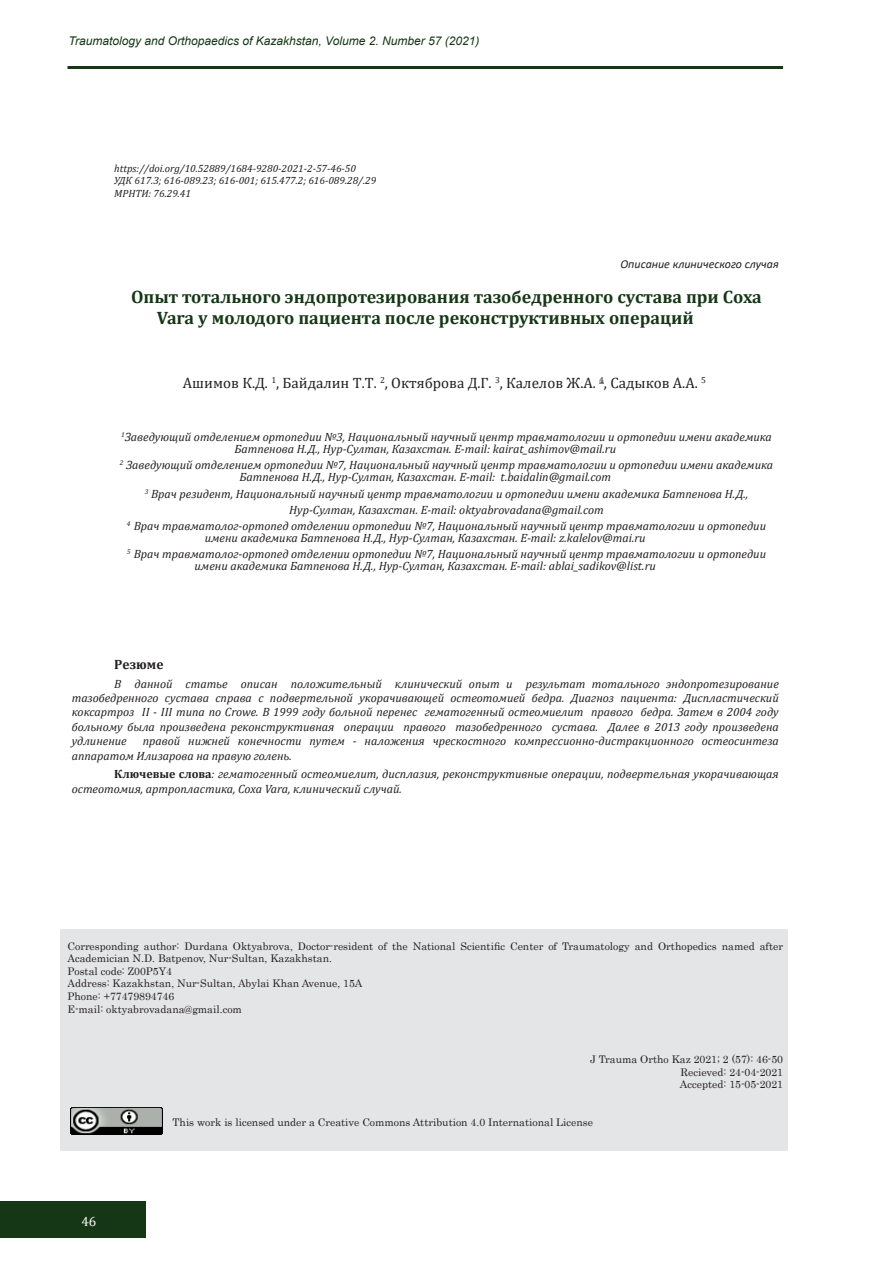
<style>
.page{position:relative;width:893px;height:1263px;background:#fff}
.page>*{position:absolute;margin:0;border:0;box-sizing:border-box;transform-origin:0 0}
.Название_статьи{font:700 18px/21.6px "Cambria";color:#153716}
.ФИО_авторов{font:15px "Cambria";color:#231f20}
.Резюме{font:700 13.5px "Cambria";color:#231f20}
.t1{font:13.5px "Cambria";color:#fff}
.должность{font:italic 12px/12px "Cambria";color:#231f20}
.текст_абстракта{font:italic 12px/14.4px "Cambria";color:#231f20}
.t2{font:italic 12px "Arial";color:#153716}
.Вид_статьи{font:italic 12px "Calibri";color:#231f20}
.корресп{font:10.5px/12.6px "Century";color:#231f20}
.МРНТИ{font:italic 10.5px "Cambria";color:#231f20}
.s1{font-weight:700;font-style:normal}
</style>
<div class="page">
<div style="left:0;top:1202px;width:146px;height:36px;background:#153716"></div>
<hr style="left:68px;top:66px;width:715px;height:3px;background:#153716">
<div style="left:61px;top:929px;width:727px;height:221px;background:#e4e5e7"></div>
<img style="left:70px;top:1107px;width:92px;height:27px">
<p class="t2" style="left:69px;top:33px;width:412px">Traumatology and Orthopаedics of Kazakhstan, Volume 2. Number 57 (2021)</p>
<p class="МРНТИ" style="left:114px;top:160px;width:243px">https://doi.org/10.52889/1684-9280-2021-2-57-46-50</p>
<p class="МРНТИ" style="left:114px;top:173px;width:263px">УДК 617.3; 616-089.23; 616-001; 615.477.2; 616-089.28/.29</p>
<p class="МРНТИ" style="left:114px;top:186px;width:78px">МРНТИ: 76.29.41</p>
<p class="Вид_статьи" style="left:620px;top:256px;width:160px">Описание клинического случая</p>
<p class="Название_статьи" style="left:157px;top:285px;width:607px;text-indent:-26px">Опыт тотального эндопротезирования тазобедренного сустава при Coxa<br>Vara у молодого пациента после реконструктивных операций</p>
<p class="ФИО_авторов" style="left:183px;top:374px;width:524px">Ашимов К.Д. <sup>1</sup>, Байдалин Т.Т. <sup>2</sup>, Октяброва Д.Г. <sup>3</sup>, Калелов Ж.А. <sup>4</sup>, Садыков А.А. <sup>5</sup></p>
<p class="должность" style="left:234px;top:430px;width:539px;text-indent:-113px"><sup>1</sup>Заведующий отделением ортопедии №3, Национальный научный центр травматологии и ортопедии имени академика<br>Батпенова Н.Д., Нур-Султан, Казахстан. E-mail: kairat_ashimov@mail.ru</p>
<p class="должность" style="left:239px;top:459px;width:535px;text-indent:-120px"><sup>2</sup> Заведующий отделением ортопедии №7, Национальный научный центр травматологии и ортопедии имени академика<br>Батпенова Н.Д., Нур-Султан, Казахстан. E-mail: t.baidalin@gmail.com</p>
<p class="должность" style="left:145px;top:487px;width:605px"><sup>3</sup> Врач резидент, Национальный научный центр травматологии и ортопедии имени академика Батпенова Н.Д.,</p>
<p class="должность" style="left:289px;top:503px;width:316px">Нур-Султан, Казахстан. E-mail: oktyabrovadana@gmail.com</p>
<p class="должность" style="left:205px;top:519px;width:563px;text-indent:-78px"><sup>4</sup> Врач травматолог-ортопед отделении ортопедии №7, Национальный научный центр травматологии и ортопедии имени академика Батпенова Н.Д., Нур-Султан, Казахстан. E-mail: z.kalelov@mai.ru</p>
<p class="должность" style="left:195px;top:548px;width:573px;text-indent:-68px"><sup>5</sup> Врач травматолог-ортопед отделении ортопедии №7, Национальный научный центр травматологии и ортопедии имени академика Батпенова Н.Д., Нур-Султан, Казахстан. E-mail: ablai_sadikov@list.ru</p>
<p class="Резюме" style="left:114px;top:655px;width:51px">Резюме</p>
<p class="текст_абстракта" style="left:72px;top:676px;width:709px;text-align:justify;text-indent:43px">В данной статье описан положительный клинический опыт и результат тотального эндопротезирование тазобедренного сустава справа с подвертельной укорачивающей остеотомией бедра. Диагноз пациента: Диспластический коксартроз II - III типа по Crowe. В 1999 году больной перенес гематогенный остеомиелит правого бедра. Затем в 2004 году больному была произведена реконструктивная операции правого тазобедренного сустава. Далее в 2013 году произведена удлинение</p>
<p class="текст_абстракта" style="left:72px;top:733px;width:709px;text-indent:71px">правой нижней конечности путем - наложения чрескостного компрессионно-дистракционного остеосинтеза аппаратом Илизарова на правую голень.</p>
<p class="текст_абстракта" style="left:72px;top:766px;width:709px;text-indent:43px"><span class="s1">Ключевые слова</span>: гематогенный остеомиелит, дисплазия, реконструктивные операции, подвертельная укорачивающая остеотомия, артропластика, Coxa Vara, клинический случай.</p>
<p class="корресп" style="left:68px;top:938px;width:717px">Corresponding author: Durdana Oktyabrova, Doctor-resident of the National Scientific Center of Traumatology and Orthopedics named after<br>Academician N.D. Batpenov, Nur-Sultan, Kazakhstan.</p>
<p class="корресп" style="left:68px;top:964px;width:106px">Postal code: Z00P5Y4</p>
<p class="корресп" style="left:68px;top:976px;width:297px">Address: Kazakhstan, Nur-Sultan, Abylai Khan Avenue, 15A</p>
<p class="корресп" style="left:68px;top:989px;width:108px">Phone: +77479894746</p>
<p class="корресп" style="left:68px;top:1001px;width:176px">E-mail: oktyabrovadana@gmail.com</p>
<p class="корресп" style="left:590px;top:1052px;width:194px">J Trauma Ortho Kaz 2021; 2 (57): 46-50</p>
<p class="корресп" style="left:680px;top:1064px;width:104px">Recieved: 24-04-2021</p>
<p class="корресп" style="left:680px;top:1077px;width:105px">Accepted: 15-05-2021</p>
<p class="корресп" style="left:173px;top:1115px;width:422px">This work is licensed under a Creative Commons Attribution 4.0 International License</p>
<p class="t1" style="left:81px;top:1213px;width:17px">46</p>
</div>
